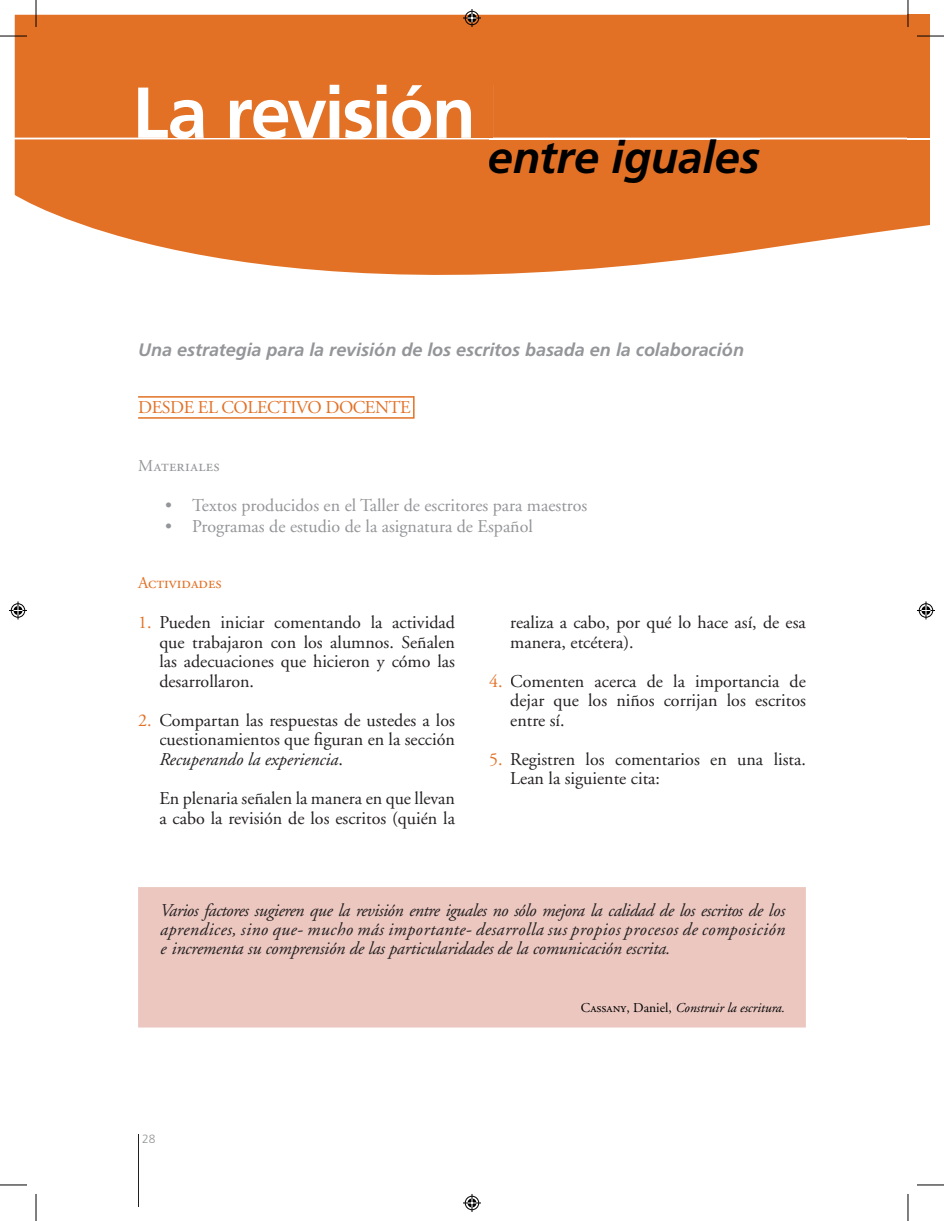
<style>
.page{position:relative;width:944px;height:1221px;background:#fff}
.page>*{position:absolute;margin:0;border:0;box-sizing:border-box;transform-origin:0 0}
.t1{font:italic 700 45px "Frutiger";letter-spacing:-.01em;color:#000}
.t2{font:18px/19.5px "Adobe Garamond";color:#231f20}
.t3{font:italic 18px/19.2px "Adobe Garamond";letter-spacing:-.01em;color:#231f20;text-align:justify}
.t4{font:18px "Adobe Garamond";color:#939598}
.t5{font:italic 700 18px "Frutiger";letter-spacing:-.005em;color:#939598}
.t6{font:18px "Adobe Garamond Italic Os F";color:#231f20}
.t7{font:18px "Adobe Garamond";letter-spacing:-.025em;color:#e27126}
.t8{font:16.5px "Adobe Garamond Regular SC";color:#e27126}
.t9{font:16.5px "Adobe Garamond Regular SC";letter-spacing:.02em;color:#939598}
.t10{font:italic 13.5px "Adobe Garamond";color:#000}
.t11{font:300 12px "Frutiger";color:#939598}
.s1{color:#e27126}
.s2{font-family:"Adobe Garamond"}
.s3{font-family:"Adobe Garamond Regular SC";font-style:normal}
.s4{font-style:normal}
</style>
<div class="page">
<hr style="left:138px;top:1133px;width:1px;height:72px;background:#231f20">
<hr style="left:138px;top:396px;width:276px;height:1px;background:#e27126">
<hr style="left:138px;top:417px;width:276px;height:1px;background:#e27126">
<svg style="left:413px;top:396px;width:2px;height:23px"></svg>
<div style="left:138px;top:887px;width:668px;height:140px;background:#ebc7c0"></div>
<div style="left:581px;top:1002px;width:46px;height:9px;background:#ebc7c0"></div>
<div style="left:627px;top:1001px;width:44px;height:12px;background:#ebc7c0"></div>
<div style="left:672px;top:1001px;width:111px;height:10px;background:#ebc7c0"></div>
<svg style="left:36px;top:1194px;width:1px;height:26px"></svg>
<svg style="left:0;top:1184px;width:27px;height:1px"></svg>
<svg style="left:907px;top:1194px;width:1px;height:26px"></svg>
<svg style="left:917px;top:1184px;width:27px;height:1px"></svg>
<svg style="left:0;top:0;width:944px;height:275px"></svg>
<svg style="left:463px;top:1194px;width:18px;height:17px"></svg>
<svg style="left:9px;top:601px;width:18px;height:18px"></svg>
<svg style="left:917px;top:601px;width:18px;height:18px"></svg>
<h1 class="t1" style="left:488px;top:130px;width:273px">entre iguales</h1>
<p class="t5" style="left:138px;top:339px;width:607px">Una estrategia para la revisión de los escritos basada en la colaboración</p>
<p class="t7" style="left:138px;top:398px;width:274px">DESDE EL COLECTIVO DOCENTE</p>
<p class="t9" style="left:138px;top:457px;width:83px">Materiales</p>
<p class="t4" style="left:165px;top:495px;width:423px">• Textos producidos en el Taller de escritores para maestros</p>
<p class="t4" style="left:165px;top:516px;width:369px">• Programas de estudio de la asignatura de Español</p>
<p class="t8" style="left:138px;top:573px;width:85px">Actividades</p>
<p class="t2" style="left:159px;top:613px;width:297px;text-align:justify;text-indent:-21px"><span class="s1">1.</span> Pueden iniciar comentando la actividad que trabajaron con los alumnos. Señalen las adecuaciones que hicieron y cómo las desarrollaron.</p>
<p class="t2" style="left:138px;top:710px;width:318px;text-align:right"><span class="s1">2.</span> Compartan las respuestas de ustedes a los cuestionamientos que figuran en la sección</p>
<p class="t6" style="left:159px;top:749px;width:185px">Recuperando la experiencia<span class="s2">.</span></p>
<p class="t2" style="left:159px;top:788px;width:297px">En plenaria señalen la manera en que llevan a cabo la revisión de los escritos (quién la</p>
<p class="t2" style="left:510px;top:613px;width:297px">realiza a cabo, por qué lo hace así, de esa manera, etcétera).</p>
<p class="t2" style="left:510px;top:671px;width:297px;text-align:justify;text-indent:-21px"><span class="s1">4.</span> Comenten acerca de la importancia de dejar que los niños corrijan los escritos entre sí.</p>
<p class="t2" style="left:510px;top:749px;width:297px;text-indent:-21px"><span class="s1">5.</span> Registren los comentarios en una lista.<br>Lean la siguiente cita:</p>
<p class="t3" style="left:159px;top:900px;width:627px">Varios factores sugieren que la revisión entre iguales no sólo mejora la calidad de los escritos de los aprendices, sino que- mucho más importante- desarrolla sus propios procesos de composición e incrementa su comprensión de las particularidades de la comunicación escrita.</p>
<p class="t11" style="left:142px;top:1131px;width:15px">28</p>
<p class="t10" style="left:581px;top:999px;width:205px"><span class="s3">Cassany</span><span class="s4">, Daniel,</span> Construir la escritura.</p>
</div>
